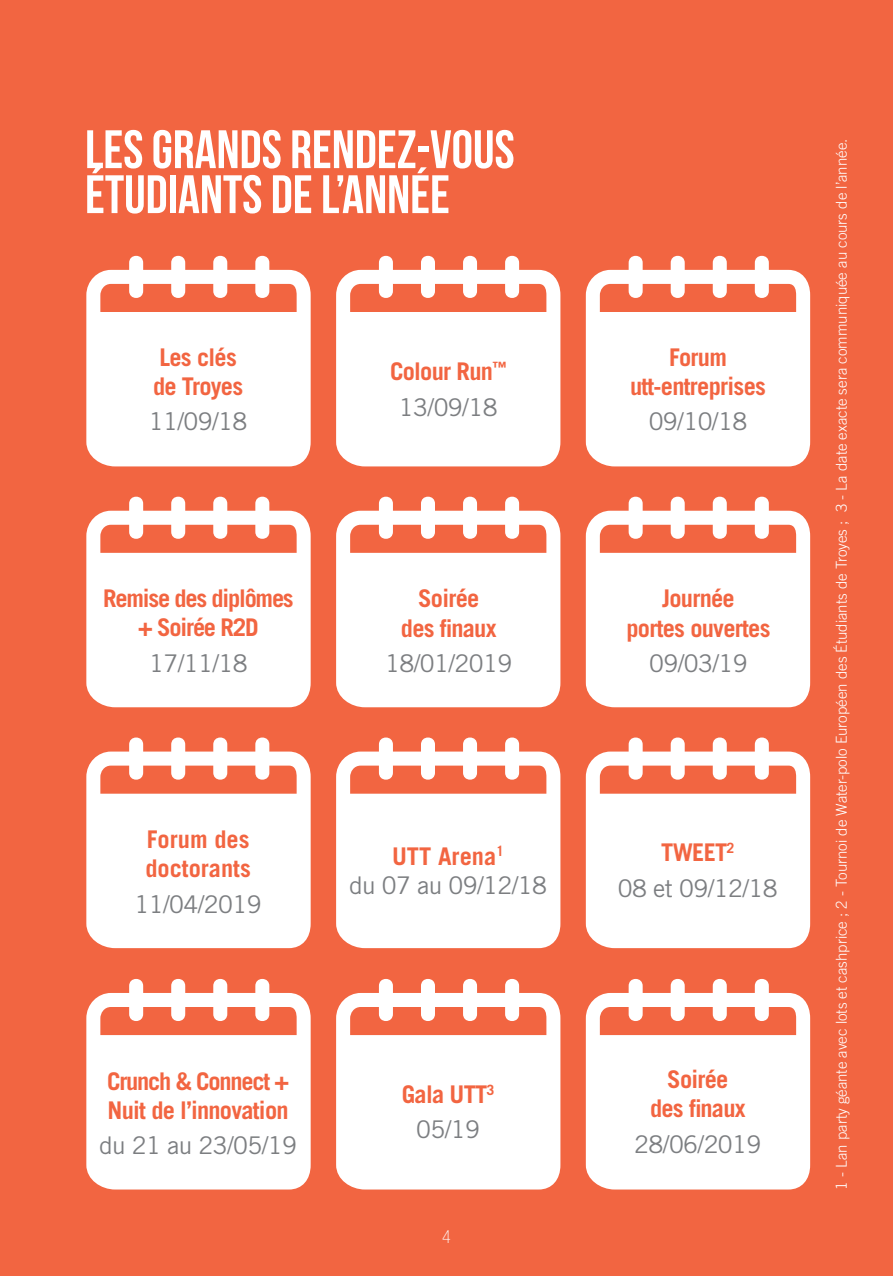
<style>
.page{position:relative;width:893px;height:1276px;background:#f26541}
.page>*{position:absolute;margin:0;border:0;box-sizing:border-box;transform-origin:0 0}
.t1{font:54px/45px "Bebas Neue";color:#fff}
.t2{font:700 24.3px/29.1px "Trade Gothic LT Std";letter-spacing:-.03em;color:#f26541;text-align:center}
.t3{font:24.3px/29.1px "Trade Gothic LT Std";letter-spacing:-.025em;color:#7c7e81;text-align:center}
.t4{font:700 24.3px/29.1px "Trade Gothic LT Std";letter-spacing:-.05em;color:#f26541;text-align:center}
.t5{font:700 24.3px/29.1px "Trade Gothic LT Std";color:#f26541}
.t6{font:100 condensed 18px "Helvetica Neue LT Std";color:#fff}
.t7{font:300 15px "Trade Gothic LT Std";color:#fff}
.s1{font-weight:400;color:#7c7e81}
.s2{font-weight:700;color:#f26541}
</style>
<div class="page">
<svg style="left:86px;top:256px;width:225px;height:210px;fill:#fff"></svg>
<svg style="left:86px;top:497px;width:225px;height:210px;fill:#fff"></svg>
<svg style="left:86px;top:737px;width:225px;height:211px;fill:#fff"></svg>
<svg style="left:86px;top:979px;width:225px;height:210px;fill:#fff"></svg>
<svg style="left:336px;top:256px;width:224px;height:210px;fill:#fff"></svg>
<svg style="left:586px;top:256px;width:224px;height:210px;fill:#fff"></svg>
<svg style="left:336px;top:497px;width:224px;height:210px;fill:#fff"></svg>
<svg style="left:586px;top:497px;width:224px;height:210px;fill:#fff"></svg>
<svg style="left:336px;top:737px;width:224px;height:211px;fill:#fff"></svg>
<svg style="left:336px;top:979px;width:224px;height:210px;fill:#fff"></svg>
<svg style="left:586px;top:737px;width:224px;height:211px;fill:#fff"></svg>
<svg style="left:586px;top:979px;width:224px;height:210px;fill:#fff"></svg>
<h1 class="t1" style="left:85px;top:126px;width:431px">LES GRANDS RENDEZ-VOUS<br>ÉTUDIANTS DE L’ANNÉE</h1>
<p class="t2" style="left:153px;top:342px;width:92px;text-align:left">Les clés de Troyes</p>
<p class="t3" style="left:149px;top:407px;width:100px">11/09/18</p>
<p class="t4" style="left:103px;top:583px;width:192px">Remise des diplômes + Soirée R2D</p>
<p class="t3" style="left:149px;top:648px;width:100px">17/11/18</p>
<p class="t2" style="left:390px;top:353px;width:118px;line-height:35.4px">Colour Run<sup>™<br></sup><span class="s1">13/09/18</span></p>
<p class="t2" style="left:401px;top:584px;width:97px">Soirée des finaux</p>
<p class="t3" style="left:385px;top:648px;width:129px">18/01/2019</p>
<p class="t5" style="left:145px;top:824px;width:107px">Forum des doctorants</p>
<p class="t3" style="left:135px;top:889px;width:129px">11/04/2019</p>
<p class="t3" style="left:349px;top:841px;width:199px"><span class="s2">UTT Arena</span><sup>1<br></sup>du 07 au 09/12/18</p>
<p class="t2" style="left:107px;top:1066px;width:184px;text-align:left">Crunch &amp; Connect +<br>Nuit de l’innovation</p>
<p class="t3" style="left:99px;top:1130px;width:199px">du 21 au 23/05/19</p>
<p class="t2" style="left:402px;top:1076px;width:94px;line-height:35.4px">Gala UTT<sup>3<br></sup><span class="s1">05/19</span></p>
<p class="t6" style="left:442px;top:1226px;width:10px">4</p>
<p class="t2" style="left:630px;top:342px;width:137px">Forum utt-entreprises</p>
<p class="t3" style="left:649px;top:407px;width:100px">09/10/18</p>
<p class="t2" style="left:626px;top:584px;width:146px">Journée<br>portes ouvertes</p>
<p class="t3" style="left:649px;top:648px;width:100px">09/03/19</p>
<p class="t3" style="left:618px;top:834px;width:161px;line-height:35.4px"><span class="s2">TWEET</span><sup>2<br></sup>08 et 09/12/18</p>
<p class="t2" style="left:650px;top:1064px;width:97px">Soirée des finaux</p>
<p class="t3" style="left:634px;top:1129px;width:129px">28/06/2019</p>
<p class="t7" style="left:833px;top:1189px;width:1052px;rotate:-90deg">1 - Lan party géante avec lots et cashprice ; 2 - Tournoi de Water-polo Européen des Étudiants de Troyes ; 3 - La date exacte sera communiquée au cours de l’année.</p>
</div>
